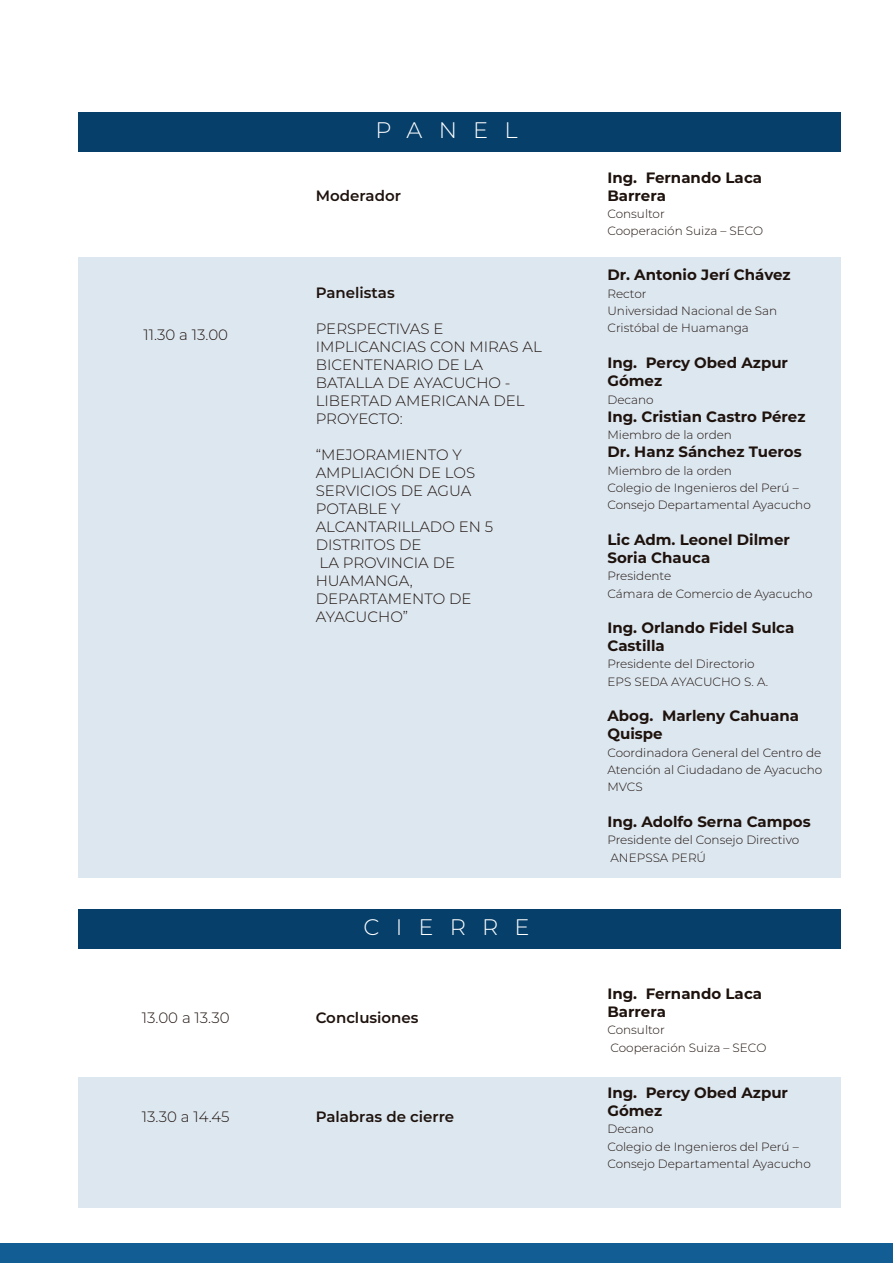
<style>
.page{position:relative;width:893px;height:1263px;background:#fff}
.page>*{position:absolute;margin:0;border:0;box-sizing:border-box;transform-origin:0 0}
.t1{font:300 22.5px "Montserrat";letter-spacing:.72em;color:#fff}
.t2{font:700 15px/18px "Montserrat";color:#1e120d}
.t3{font:300 15px/18px "Montserrat";color:#1e120d}
.t4{font:600 15px "Montserrat";color:#1e120d}
.t5{font:300 12px/17.4px "Montserrat";color:#1e120d}
</style>
<div class="page">
<div style="left:0;top:1244px;width:893px;height:19px;background:#135d95"></div>
<div style="left:78px;top:112px;width:763px;height:39px;background:#053f6a"></div>
<div style="left:78px;top:257px;width:763px;height:620px;background:#dde7f0"></div>
<div style="left:78px;top:1077px;width:763px;height:131px;background:#dde7f0"></div>
<div style="left:78px;top:909px;width:763px;height:40px;background:#053f6a"></div>
<h1 class="t1" style="left:375px;top:114px;width:144px">PANEL</h1>
<p class="t3" style="left:143px;top:325px;width:86px">11.30 a 13.00</p>
<p class="t4" style="left:316px;top:185px;width:87px">Moderador</p>
<p class="t4" style="left:316px;top:282px;width:81px">Panelistas</p>
<p class="t3" style="left:316px;top:319px;width:228px">PERSPECTIVAS E<br>IMPLICANCIAS CON MIRAS AL<br>BICENTENARIO DE LA<br>BATALLA DE AYACUCHO -<br>LIBERTAD AMERICANA DEL<br>PROYECTO:</p>
<p class="t3" style="left:316px;top:445px;width:179px">“MEJORAMIENTO Y<br>AMPLIACIÓN DE LOS<br>SERVICIOS DE AGUA<br>POTABLE Y<br>ALCANTARILLADO EN 5<br>DISTRITOS DE<br>LA PROVINCIA DE<br>HUAMANGA,<br>DEPARTAMENTO DE<br>AYACUCHO”</p>
<h1 class="t1" style="left:363px;top:912px;width:168px">CIERRE</h1>
<p class="t3" style="left:142px;top:1008px;width:89px">13.00 a 13.30</p>
<p class="t4" style="left:316px;top:1007px;width:104px">Conclusiones</p>
<p class="t3" style="left:142px;top:1107px;width:89px">13.30 a 14.45</p>
<p class="t4" style="left:316px;top:1106px;width:140px">Palabras de cierre</p>
<p class="t2" style="left:607px;top:168px;width:156px">Ing. Fernando Laca<br>Barrera</p>
<p class="t5" style="left:607px;top:205px;width:157px">Consultor<br>Cooperación Suiza – SECO</p>
<p class="t2" style="left:607px;top:265px;width:185px">Dr. Antonio Jerí Chávez</p>
<p class="t5" style="left:607px;top:284px;width:171px">Rector<br>Universidad Nacional de San<br>Cristóbal de Huamanga</p>
<p class="t2" style="left:607px;top:353px;width:182px">Ing. Percy Obed Azpur<br>Gómez</p>
<p class="t5" style="left:607px;top:390px;width:48px">Decano</p>
<p class="t2" style="left:607px;top:407px;width:200px">Ing. Cristian Castro Pérez</p>
<p class="t5" style="left:607px;top:426px;width:126px">Miembro de la orden</p>
<p class="t2" style="left:607px;top:442px;width:196px">Dr. Hanz Sánchez Tueros</p>
<p class="t5" style="left:607px;top:461px;width:205px">Miembro de la orden<br>Colegio de Ingenieros del Perú –<br>Consejo Departamental Ayacucho</p>
<p class="t2" style="left:607px;top:530px;width:184px">Lic Adm. Leonel Dilmer<br>Soria Chauca</p>
<p class="t5" style="left:607px;top:567px;width:207px">Presidente<br>Cámara de Comercio de Ayacucho</p>
<p class="t2" style="left:607px;top:618px;width:188px">Ing. Orlando Fidel Sulca<br>Castilla</p>
<p class="t5" style="left:607px;top:655px;width:162px">Presidente del Directorio<br>EPS SEDA AYACUCHO S. A.</p>
<p class="t2" style="left:607px;top:706px;width:193px">Abog. Marleny Cahuana<br>Quispe</p>
<p class="t5" style="left:607px;top:743px;width:216px;text-align:justify">Coordinadora General del Centro de Atención al Ciudadano de Ayacucho MVCS</p>
<p class="t2" style="left:607px;top:812px;width:205px">Ing. Adolfo Serna Campos</p>
<p class="t5" style="left:607px;top:831px;width:193px">Presidente del Consejo Directivo<br>ANEPSSA PERÚ</p>
<p class="t2" style="left:607px;top:984px;width:156px">Ing. Fernando Laca<br>Barrera</p>
<p class="t5" style="left:607px;top:1021px;width:160px">Consultor<br>Cooperación Suiza – SECO</p>
<p class="t2" style="left:607px;top:1082px;width:182px">Ing. Percy Obed Azpur<br>Gómez</p>
<p class="t5" style="left:607px;top:1120px;width:205px">Decano<br>Colegio de Ingenieros del Perú –<br>Consejo Departamental Ayacucho</p>
</div>
